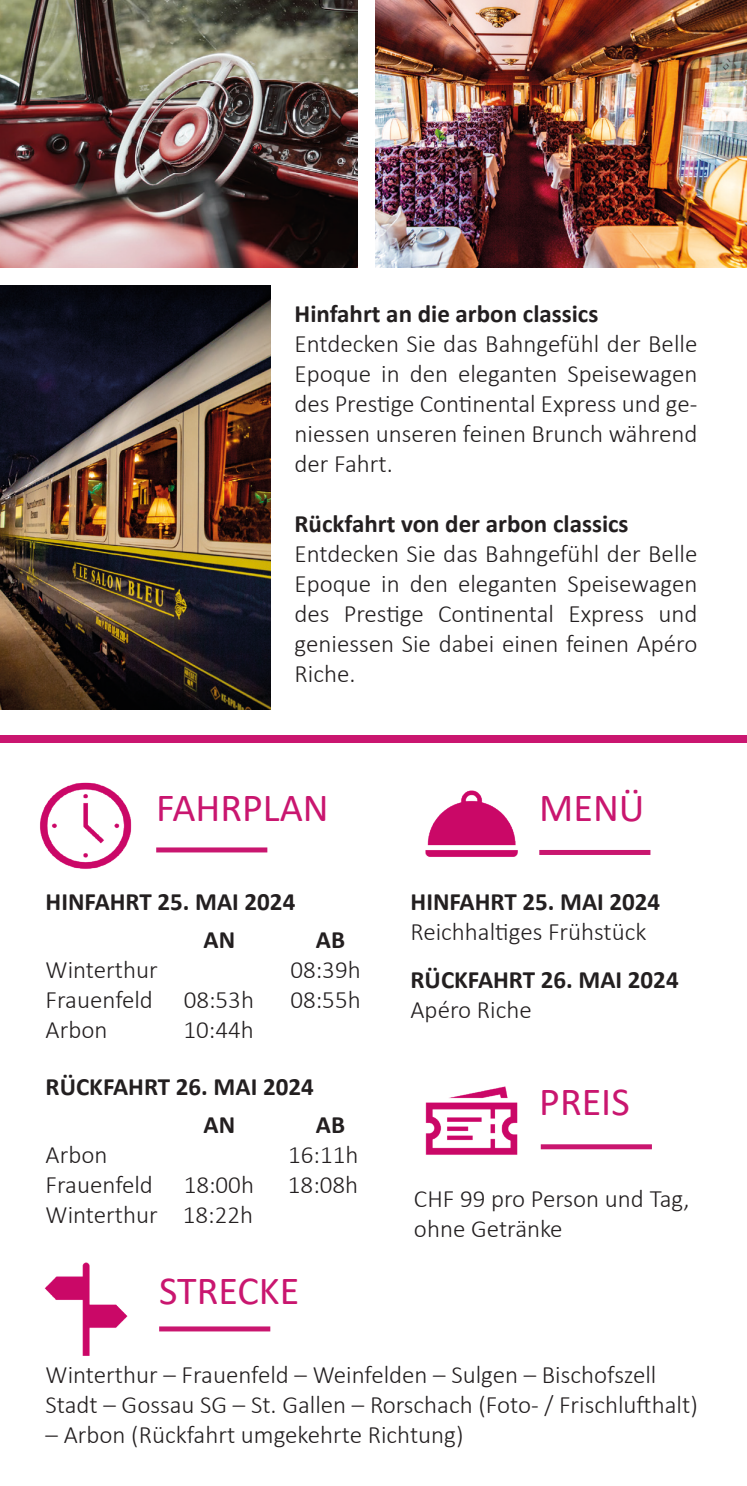
<style>
.page{position:relative;width:747px;height:1486px;background:#fff}
.page>*{position:absolute;margin:0;border:0;box-sizing:border-box;transform-origin:0 0}
.Abschnittstitel_Seite___weiß__fett{font:40px "Calibri";color:#c9166f}
.Seitentext___schwarz{font:300 25px/30px "Calibri";color:#231f20;text-align:justify}
.Seitentext___schwarz-2{font:700 25px "Calibri";color:#231f20}
</style>
<div class="page">
<img style="left:0;top:0;width:357px;height:268px">
<img style="left:375px;top:0;width:371px;height:268px">
<div style="left:0;top:735px;width:746px;height:8px;background:#ca1670"></div>
<div style="left:156px;top:847px;width:111px;height:5px;background:#c9166f"></div>
<img style="left:40px;top:782px;width:92px;height:87px">
<div style="left:539px;top:850px;width:111px;height:5px;background:#c9166f"></div>
<img style="left:425px;top:790px;width:93px;height:67px">
<img style="left:425px;top:1086px;width:93px;height:69px">
<img style="left:44px;top:1262px;width:84px;height:94px">
<div style="left:159px;top:1326px;width:111px;height:5px;background:#c9166f"></div>
<div style="left:540px;top:1144px;width:111px;height:5px;background:#c9166f"></div>
<img style="left:0;top:286px;width:270px;height:423px">
<p class="Seitentext___schwarz-2" style="left:294px;top:296px;width:305px">Hinfahrt an die arbon classics</p>
<p class="Seitentext___schwarz" style="left:294px;top:328px;width:404px">Entdecken Sie das Bahngefühl der Belle Epoque in den eleganten Speisewagen des Prestige Continental Express und ge&shy;niessen unseren feinen Brunch während der Fahrt.</p>
<p class="Seitentext___schwarz-2" style="left:294px;top:506px;width:335px">Rückfahrt von der arbon classics</p>
<p class="Seitentext___schwarz" style="left:294px;top:538px;width:404px">Entdecken Sie das Bahngefühl der Belle Epoque in den eleganten Speisewagen des Prestige Continental Express und geniessen Sie dabei einen feinen Apéro Riche.</p>
<p class="Abschnittstitel_Seite___weiß__fett" style="left:156px;top:780px;width:174px">FAHRPLAN</p>
<p class="Seitentext___schwarz-2" style="left:46px;top:884px;width:251px">HINFAHRT 25. MAI 2024</p>
<p class="Seitentext___schwarz-2" style="left:203px;top:922px;width:33px">AN</p>
<p class="Seitentext___schwarz-2" style="left:316px;top:922px;width:31px">AB</p>
<p class="Seitentext___schwarz" style="left:46px;top:954px;width:114px">Winterthur</p>
<p class="Seitentext___schwarz" style="left:290px;top:954px;width:72px">08:39h</p>
<p class="Seitentext___schwarz" style="left:46px;top:984px;width:210px">Frauenfeld 08:53h</p>
<p class="Seitentext___schwarz" style="left:290px;top:984px;width:72px">08:55h</p>
<p class="Seitentext___schwarz" style="left:46px;top:1014px;width:63px">Arbon</p>
<p class="Seitentext___schwarz" style="left:183px;top:1014px;width:72px">10:44h</p>
<p class="Seitentext___schwarz-2" style="left:46px;top:1069px;width:269px">RÜCKFAHRT 26. MAI 2024</p>
<p class="Seitentext___schwarz-2" style="left:203px;top:1107px;width:33px">AN</p>
<p class="Seitentext___schwarz-2" style="left:316px;top:1107px;width:31px">AB</p>
<p class="Seitentext___schwarz" style="left:46px;top:1139px;width:63px">Arbon</p>
<p class="Seitentext___schwarz" style="left:288px;top:1139px;width:72px">16:11h</p>
<p class="Seitentext___schwarz" style="left:46px;top:1169px;width:210px">Frauenfeld 18:00h</p>
<p class="Seitentext___schwarz" style="left:288px;top:1169px;width:72px">18:08h</p>
<p class="Seitentext___schwarz" style="left:46px;top:1199px;width:209px">Winterthur 18:22h</p>
<p class="Abschnittstitel_Seite___weiß__fett" style="left:159px;top:1262px;width:142px">STRECKE</p>
<p class="Abschnittstitel_Seite___weiß__fett" style="left:539px;top:780px;width:107px">MENÜ</p>
<p class="Seitentext___schwarz-2" style="left:410px;top:884px;width:251px">HINFAHRT 25. MAI 2024</p>
<p class="Seitentext___schwarz" style="left:410px;top:917px;width:237px">Reichhaltiges Frühstück</p>
<p class="Seitentext___schwarz-2" style="left:410px;top:962px;width:269px">RÜCKFAHRT 26. MAI 2024</p>
<p class="Seitentext___schwarz" style="left:410px;top:994px;width:123px">Apéro Riche</p>
<p class="Abschnittstitel_Seite___weiß__fett" style="left:539px;top:1074px;width:92px">PREIS</p>
<p class="Seitentext___schwarz" style="left:414px;top:1184px;width:277px">CHF 99 pro Person und Tag,</p>
<p class="Seitentext___schwarz" style="left:414px;top:1214px;width:150px">ohne Getränke</p>
<p class="Seitentext___schwarz" style="left:46px;top:1360px;width:653px">Winterthur – Frauenfeld – Weinfelden – Sulgen – Bischofszell<br>Stadt – Gossau SG – St. Gallen – Rorschach (Foto- / Frischlufthalt)</p>
<p class="Seitentext___schwarz" style="left:46px;top:1420px;width:419px">– Arbon (Rückfahrt umgekehrte Richtung)</p>
</div>
